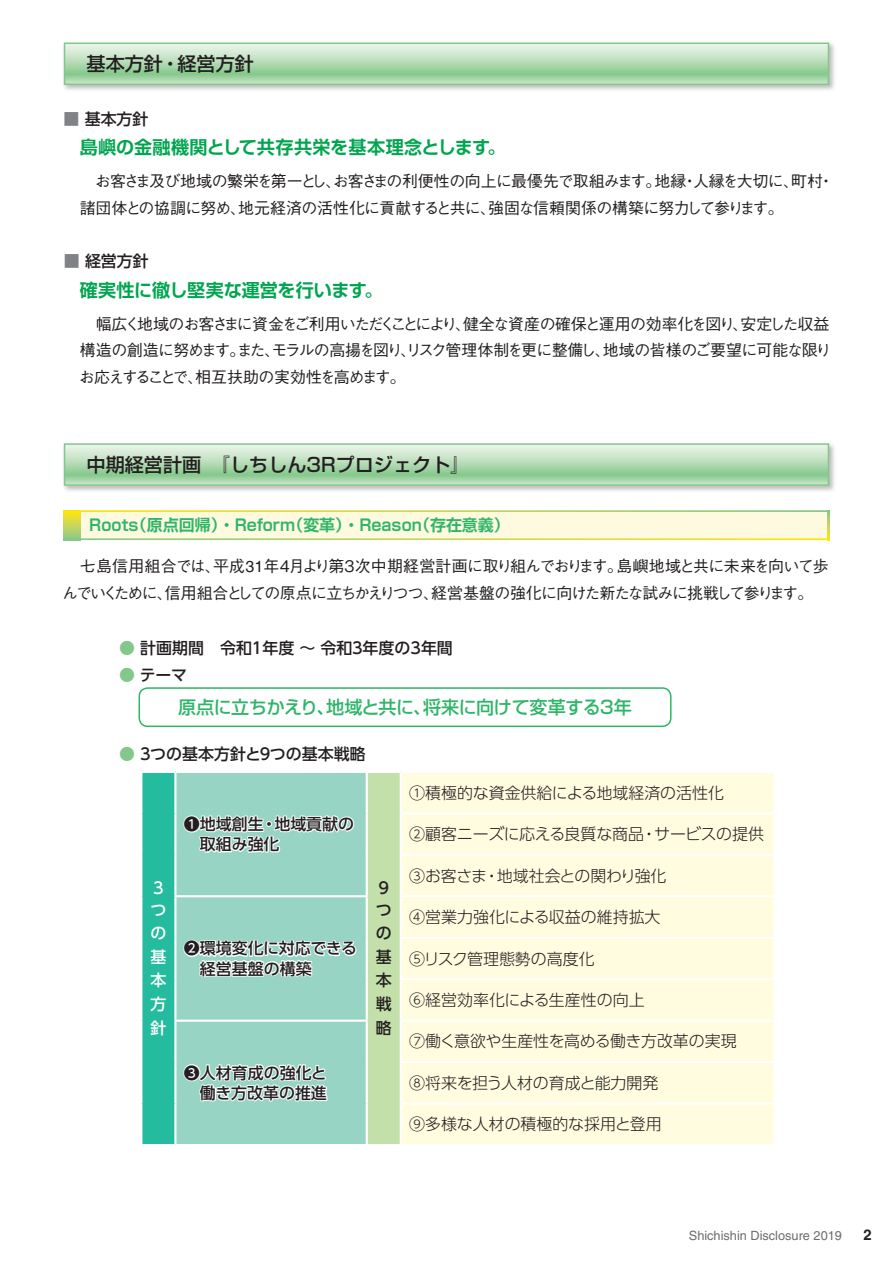
<style>
.page{position:relative;width:893px;height:1263px;background:#fff}
.page>*{position:absolute;margin:0;border:0;box-sizing:border-box;transform-origin:0 0}
.t1{font:500 19.2px "Shin Go Pro";color:#231f20}
.t2{font:700 18px "Shin Go Pro De";color:#00a54f}
.t3{font:500 18px "Shin Go Pro";letter-spacing:-.03em;color:#2fb569}
.t4{font:500 15.9px/26.5px "Gothic BBB Pro";letter-spacing:-.055em;color:#231f20}
.t5{font:300 15.9px "UD Shin Go Pro";color:#231f20}
.t6{font:500 15.9px/26.5px "Gothic BBB Pro";letter-spacing:-.08em;color:#231f20}
.t7{font:500 15.9px/23.2px "UD Shin Go Pro";color:#231f20}
.t8{font:700 15.9px "Shin Go Pro De";color:#2fb569}
.t9{font:500 15.9px "Shin Go Pro";color:#231f20}
.t10{font:500 15.9px/23.2px "UD Shin Go Pro";color:#fff}
.t11{font:700 14.85px "Helvetica";color:#231f20}
.t12{font:12.75px "Helvetica";color:#6c6d70}
.s1{color:#808285}
.s2{font-family:"Helvetica";font-weight:400}
.s3{color:#83c88b}
</style>
<div class="page">
<div style="left:62px;top:41px;width:774px;height:51px;background:#231f20;opacity:.3"></div>
<svg style="left:67px;top:46px;width:759px;height:36px"></svg>
<div style="left:64px;top:43px;width:765px;height:42px;border:2px solid #83c88b"></div>
<div style="left:62px;top:442px;width:774px;height:51px;background:#231f20;opacity:.3"></div>
<svg style="left:67px;top:446px;width:759px;height:37px"></svg>
<div style="left:64px;top:443px;width:765px;height:43px;border:2px solid #83c88b"></div>
<div style="left:141px;top:772px;width:34px;height:373px;background:#24bb9e"></div>
<div style="left:176px;top:773px;width:190px;height:371px;background:#98d4c4"></div>
<div style="left:367px;top:772px;width:34px;height:373px;background:#c4e0aa"></div>
<div style="left:402px;top:773px;width:372px;height:371px;background:#fffce0"></div>
<hr style="left:140px;top:771px;width:35px;height:2px;background:#fff">
<hr style="left:140px;top:773px;width:2px;height:40px;background:#fff">
<hr style="left:140px;top:813px;width:2px;height:42px;background:#fff">
<hr style="left:140px;top:855px;width:2px;height:41px;background:#fff">
<hr style="left:140px;top:896px;width:2px;height:42px;background:#fff">
<hr style="left:140px;top:938px;width:2px;height:41px;background:#fff">
<hr style="left:140px;top:979px;width:2px;height:42px;background:#fff">
<hr style="left:140px;top:1021px;width:2px;height:41px;background:#fff">
<hr style="left:140px;top:1062px;width:2px;height:41px;background:#fff">
<hr style="left:140px;top:1103px;width:2px;height:41px;background:#fff">
<hr style="left:140px;top:1144px;width:35px;height:2px;background:#fff">
<hr style="left:174px;top:773px;width:2px;height:40px;background:#fff">
<hr style="left:174px;top:813px;width:2px;height:42px;background:#fff">
<hr style="left:174px;top:855px;width:2px;height:40px;background:#fff">
<hr style="left:367px;top:771px;width:34px;height:2px;background:#fff">
<hr style="left:366px;top:773px;width:2px;height:40px;background:#fff">
<hr style="left:366px;top:813px;width:2px;height:42px;background:#fff">
<hr style="left:366px;top:855px;width:2px;height:40px;background:#fff">
<hr style="left:367px;top:1144px;width:34px;height:2px;background:#fff">
<hr style="left:400px;top:773px;width:2px;height:39px;background:#fff">
<hr style="left:400px;top:812px;width:376px;height:2px;background:#fff">
<hr style="left:400px;top:814px;width:2px;height:40px;background:#fff">
<hr style="left:400px;top:854px;width:376px;height:2px;background:#fff">
<hr style="left:400px;top:856px;width:2px;height:39px;background:#fff">
<hr style="left:174px;top:895px;width:194px;height:2px;background:#fff">
<hr style="left:174px;top:897px;width:2px;height:41px;background:#fff">
<hr style="left:366px;top:897px;width:2px;height:41px;background:#fff">
<hr style="left:174px;top:938px;width:2px;height:41px;background:#fff">
<hr style="left:366px;top:938px;width:2px;height:41px;background:#fff">
<hr style="left:174px;top:979px;width:2px;height:40px;background:#fff">
<hr style="left:366px;top:979px;width:2px;height:40px;background:#fff">
<hr style="left:400px;top:895px;width:376px;height:2px;background:#fff">
<hr style="left:400px;top:897px;width:2px;height:40px;background:#fff">
<hr style="left:400px;top:937px;width:376px;height:2px;background:#fff">
<hr style="left:400px;top:939px;width:2px;height:39px;background:#fff">
<hr style="left:400px;top:978px;width:376px;height:2px;background:#fff">
<hr style="left:400px;top:980px;width:2px;height:39px;background:#fff">
<hr style="left:174px;top:1019px;width:194px;height:3px;background:#fff">
<hr style="left:174px;top:1022px;width:2px;height:40px;background:#fff">
<hr style="left:366px;top:1022px;width:2px;height:40px;background:#fff">
<hr style="left:174px;top:1062px;width:2px;height:41px;background:#fff">
<hr style="left:366px;top:1062px;width:2px;height:41px;background:#fff">
<hr style="left:174px;top:1103px;width:2px;height:41px;background:#fff">
<hr style="left:366px;top:1103px;width:2px;height:41px;background:#fff">
<hr style="left:400px;top:1019px;width:376px;height:3px;background:#fff">
<hr style="left:400px;top:1022px;width:2px;height:39px;background:#fff">
<hr style="left:400px;top:1061px;width:376px;height:2px;background:#fff">
<hr style="left:400px;top:1063px;width:2px;height:39px;background:#fff">
<hr style="left:400px;top:1102px;width:376px;height:3px;background:#fff">
<hr style="left:400px;top:1105px;width:2px;height:39px;background:#fff">
<svg style="left:182px;top:810px;width:173px;height:53px"></svg>
<svg style="left:182px;top:938px;width:175px;height:40px"></svg>
<svg style="left:182px;top:1061px;width:147px;height:63px"></svg>
<div style="left:139px;top:687px;width:532px;height:40px;border:2px solid #2fb569;border-radius:9px"></div>
<div style="left:64px;top:510px;width:765px;height:30px;background:#fefadf"></div>
<svg style="left:64px;top:512px;width:17px;height:26px"></svg>
<svg style="left:827px;top:512px;width:2px;height:26px"></svg>
<hr style="left:64px;top:538px;width:765px;height:2px;background:#fff">
<hr style="left:64px;top:510px;width:765px;height:2px;background:#fff">
<p class="t1" style="left:87px;top:48px;width:169px">基本方針・経営方針</p>
<p class="t9" style="left:64px;top:105px;width:87px"><span class="s1">■</span> 基本方針</p>
<p class="t2" style="left:80px;top:132px;width:427px">島嶼の金融機関として共存共栄を基本理念とします。</p>
<p class="t4" style="left:80px;top:166px;width:756px">　お客さま及び地域の繁栄を第一とし、お客さまの利便性の向上に最優先で取組みます。地縁・人縁を大切に、町村・諸団体との協調に努め、地元経済の活性化に貢献すると共に、強固な信頼関係の構築に努力して参ります。</p>
<p class="t9" style="left:64px;top:248px;width:87px"><span class="s1">■</span> 経営方針</p>
<p class="t2" style="left:80px;top:275px;width:304px">確実性に徹し堅実な運営を行います。</p>
<p class="t4" style="left:79px;top:309px;width:754px">　幅広く地域のお客さまに資金をご利用いただくことにより、健全な資産の確保と運用の効率化を図り、安定した収益構造の創造に努めます。また、モラルの高揚を図り、リスク管理体制を更に整備し、地域の皆様のご要望に可能な限りお応えすることで、相互扶助の実効性を高めます。</p>
<p class="t1" style="left:87px;top:449px;width:385px">中期経営計画　『しちしん3Rプロジェクト』</p>
<p class="t8" style="left:89px;top:512px;width:422px">Roots（原点回帰）・ Reform（変革）・ Reason（存在意義）</p>
<p class="t6" style="left:62px;top:551px;width:768px">　七島信用組合では、平成<span class="s2">31</span>年４月より第３次中期経営計画に取り組んでおります。島嶼地域と共に未来を向いて歩んでいくために、信用組合としての原点に立ちかえりつつ、経営基盤の強化に向けた新たな試みに挑戦して参ります。</p>
<p class="t7" style="left:119px;top:636px;width:335px"><span class="s3">●</span> 計画期間　令和1年度 ～ 令和３年度の3年間</p>
<p class="t7" style="left:119px;top:662px;width:70px"><span class="s3">●</span> テーマ</p>
<p class="t3" style="left:178px;top:692px;width:455px">原点に立ちかえり、地域と共に、将来に向けて変革する３年</p>
<p class="t7" style="left:119px;top:742px;width:248px"><span class="s3">●</span> ３つの基本方針と９つの基本戦略</p>
<p class="t10" style="left:150px;top:876px;width:17px">３つの基本方針</p>
<p class="t7" style="left:184px;top:813px;width:172px;line-height:20.2px">❶地域創生・地域貢献の　取組み強化</p>
<p class="t7" style="left:184px;top:938px;width:175px;line-height:20.2px">❷環境変化に対応できる　経営基盤の構築</p>
<p class="t7" style="left:184px;top:1062px;width:144px;line-height:20.2px">❸人材育成の強化と　働き方改革の推進</p>
<p class="t7" style="left:376px;top:876px;width:17px">９つの基本戦略</p>
<p class="t5" style="left:409px;top:780px;width:316px">①積極的な資金供給による地域経済の活性化</p>
<p class="t5" style="left:409px;top:821px;width:356px">②顧客ニーズに応える良質な商品・サービスの提供</p>
<p class="t5" style="left:409px;top:863px;width:259px">③お客さま・地域社会との関わり強化</p>
<p class="t5" style="left:409px;top:904px;width:253px">④営業力強化による収益の維持拡大</p>
<p class="t5" style="left:409px;top:946px;width:187px">⑤リスク管理態勢の高度化</p>
<p class="t5" style="left:409px;top:987px;width:237px">⑥経営効率化による生産性の向上</p>
<p class="t5" style="left:409px;top:1028px;width:329px">⑦働く意欲や生産性を高める働き方改革の実現</p>
<p class="t5" style="left:409px;top:1070px;width:251px">⑧将来を担う人材の育成と能力開発</p>
<p class="t5" style="left:409px;top:1111px;width:254px">⑨多様な人材の積極的な採用と登用</p>
<p class="t12" style="left:689px;top:1228px;width:155px">Shichishin Disclosure 2019</p>
<p class="t11" style="left:863px;top:1225px;width:10px">2</p>
</div>
